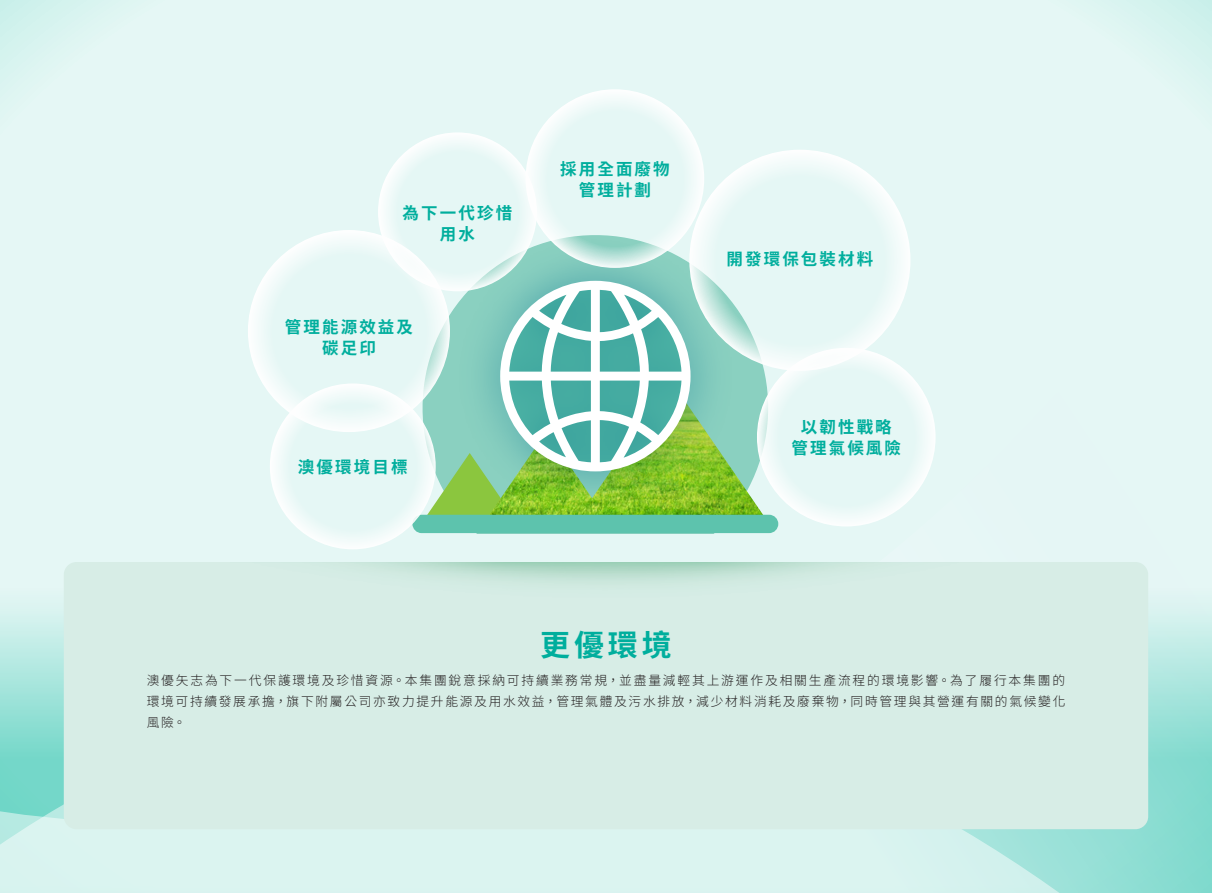
<style>
.page{position:relative;width:1212px;height:893px;background:#fff}
.page>*{position:absolute;margin:0;border:0;box-sizing:border-box;transform-origin:0 0}
.Body_Text{font:700 30px "Source Han Sans TC";color:#00ae9d}
.Body_Text-2{font:700 16.5px/21px "Source Han Sans TC";letter-spacing:.13em;color:#00ae9d;text-align:center}
.Body_Text-3{font:300 12.75px/21px "Source Han Sans TC";letter-spacing:.13em;color:#231f20;text-align:justify}
</style>
<div class="page">
<div style="left:0;top:0;width:1212px;height:686px;background:#e5f7f5"></div>
<svg style="left:0;top:686px;width:1212px;height:207px;background:#c1ece6"></svg>
<img style="left:744px;top:382px;width:30px;height:134px">
<img style="left:497px;top:235px;width:247px;height:280px">
<svg style="left:416px;top:281px;width:274px;height:234px"></svg>
<div style="left:412px;top:515px;width:366px;height:18px;background:#5dc3ad;border-radius:9px"></div>
<div style="left:64px;top:562px;width:1084px;height:267px;background:#d7ede6;border-radius:13px"></div>
<svg style="left:248px;top:230px;width:202px;height:202px;fill:#e5f7f5"></svg>
<svg style="left:270px;top:383px;width:166px;height:166px;fill:#e5f7f5"></svg>
<svg style="left:526px;top:89px;width:178px;height:179px;fill:#e5f7f5"></svg>
<svg style="left:378px;top:132px;width:159px;height:159px;fill:#e5f7f5"></svg>
<svg style="left:689px;top:150px;width:221px;height:221px;fill:#e5f7f5"></svg>
<svg style="left:757px;top:348px;width:178px;height:178px;fill:#e5f7f5"></svg>
<p class="Body_Text-2" style="left:403px;top:203px;width:111px">為下一代珍惜用水</p>
<p class="Body_Text-2" style="left:285px;top:317px;width:130px">管理能源效益及碳足印</p>
<p class="Body_Text-2" style="left:298px;top:456px;width:111px">澳優環境目標</p>
<p class="Body_Text-2" style="left:560px;top:159px;width:111px">採用全面廢物管理計劃</p>
<p class="Body_Text-2" style="left:726px;top:249px;width:149px">開發環保包裝材料</p>
<p class="Body_Text-2" style="left:791px;top:417px;width:111px">以韌性戰略管理氣候風險</p>
<p class="Body_Text" style="left:540px;top:628px;width:133px">更優環境</p>
<p class="Body_Text-3" style="left:147px;top:670px;width:920px">澳優矢志為下一代保護環境及珍惜資源。本集團銳意採納可持續業務常規，並盡量減輕其上游運作及相關生產流程的環境影響。為了履行本集團的環境可持續發展承擔，旗下附屬公司亦致力提升能源及用水效益，管理氣體及污水排放，減少材料消耗及廢棄物，同時管理與其營運有關的氣候變化風險。</p>
</div>
